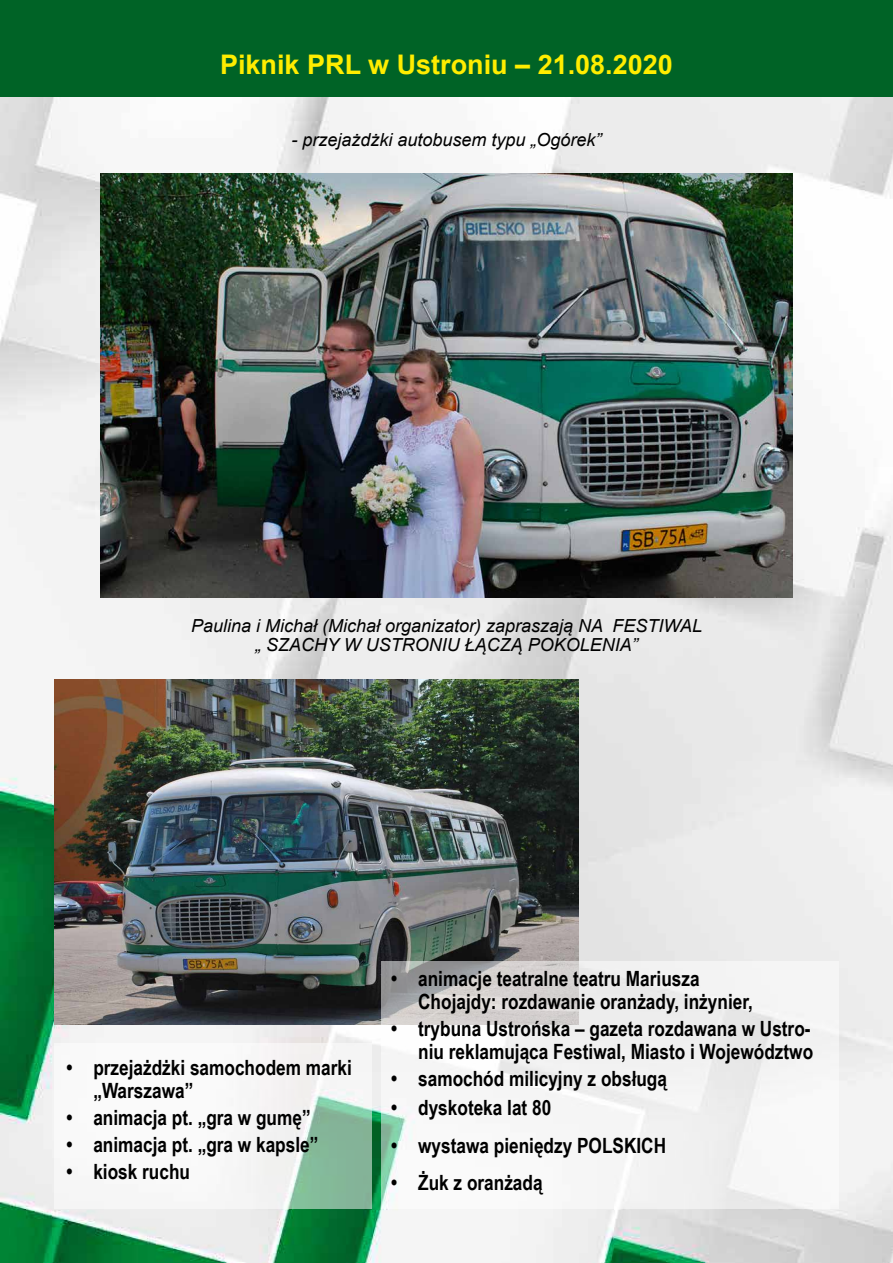
<style>
.page{position:relative;width:893px;height:1263px;background:#fff}
.page>*{position:absolute;margin:0;border:0;box-sizing:border-box;transform-origin:0 0}
.t1{font:700 27px "Arial";color:#ffed00}
.t2{font:700 21px/22.6px "Arial Narrow";color:#000}
.t3{font:italic 18px/19.4px "Arial";color:#000;text-align:center}
</style>
<div class="page">
<img style="left:0;top:96px;width:893px;height:1167px">
<div style="left:0;top:0;width:893px;height:96px;background:#006326"></div>
<img style="left:101px;top:174px;width:691px;height:424px">
<img style="left:54px;top:679px;width:524px;height:346px">
<svg style="left:54px;top:1043px;width:318px;height:166px"></svg>
<svg style="left:381px;top:962px;width:458px;height:247px;fill:#f4f4f4"></svg>
<p class="t1" style="left:220px;top:45px;width:454px">Piknik PRL w Ustroniu – 21.08.2020</p>
<p class="t3" style="left:291px;top:130px;width:312px">- przejażdżki autobusem typu „Ogórek”</p>
<p class="t3" style="left:191px;top:616px;width:513px">Paulina i Michał (Michał organizator) zapraszają NA FESTIWAL „ SZACHY W USTRONIU ŁĄCZĄ POKOLENIA”</p>
<p class="t2" style="left:93px;top:1055px;width:260px;text-indent:-27px">• przejażdżki samochodem marki „Warszawa”</p>
<p class="t2" style="left:66px;top:1105px;width:246px">• animacja pt. „gra w gumę”</p>
<p class="t2" style="left:66px;top:1132px;width:253px">• animacja pt. „gra w kapsle”</p>
<p class="t2" style="left:66px;top:1159px;width:125px">• kiosk ruchu</p>
<p class="t2" style="left:418px;top:966px;width:336px;text-indent:-27px">• animacje teatralne teatru Mariusza<br>Chojajdy: rozdawanie oranżady, inżynier,</p>
<p class="t2" style="left:391px;top:1016px;width:423px;text-align:right">• trybuna Ustrońska – gazeta rozdawana w Ustro&shy;niu reklamująca Festiwal, Miasto i Województwo</p>
<p class="t2" style="left:391px;top:1066px;width:277px">• samochód milicyjny z obsługą</p>
<p class="t2" style="left:391px;top:1096px;width:162px">• dyskoteka lat 80</p>
<p class="t2" style="left:391px;top:1133px;width:276px">• wystawa pieniędzy POLSKICH</p>
<p class="t2" style="left:391px;top:1170px;width:153px">• Żuk z oranżadą</p>
</div>
